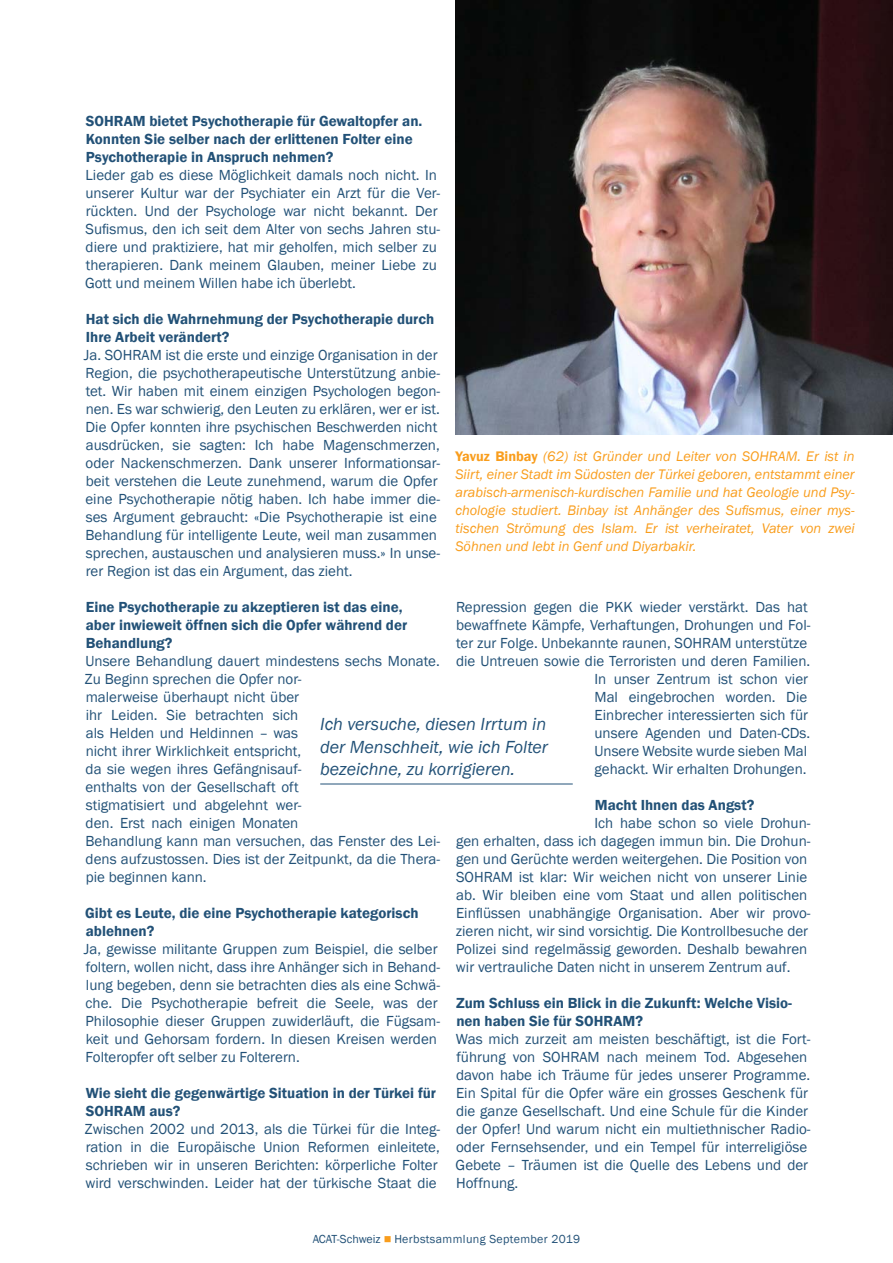
<style>
.page{position:relative;width:893px;height:1263px;background:#fff}
.page>*{position:absolute;margin:0;border:0;box-sizing:border-box;transform-origin:0 0}
.DE-_Hervorhebung{font:italic 18px/22.5px "Franklin Gothic";color:#225177;text-align:justify}
.DE-Normal{font:15px/18px "Franklin Gothic";color:#225177}
.DE-Fragen_Interview{font:600 15px/18px "Franklin Gothic";color:#225177}
.DE-Kurzbio{font:italic 14.25px/18px "Franklin Gothic";color:#f99d1c;text-align:justify}
.DE-Normal-2{font:12px "Franklin Gothic";letter-spacing:.03em;color:#225177}
.s1{font-weight:600;font-style:normal}
.s2{color:#f99d1c}
</style>
<div class="page">
<img style="left:455px;top:0;width:438px;height:435px">
<hr style="left:320px;top:784px;width:253px;height:1px;background:#225177">
<p class="DE-Fragen_Interview" style="left:86px;top:112px;width:338px">SOHRAM bietet Psychotherapie für Gewaltopfer an.<br>Konnten Sie selber nach der erlittenen Folter eine<br>Psychotherapie in Anspruch nehmen?</p>
<p class="DE-Normal" style="left:85px;top:166px;width:356px">Lieder gab es diese Möglichkeit damals noch nicht. In unserer Kultur war der Psychiater ein Arzt für die Ver&shy;rückten. Und der Psychologe war nicht bekannt. Der Sufismus, den ich seit dem Alter von sechs Jahren stu&shy;diere und praktiziere, hat mir geholfen, mich selber zu therapieren. Dank meinem Glauben, meiner Liebe zu Gott und meinem Willen habe ich überlebt.</p>
<p class="DE-Fragen_Interview" style="left:86px;top:310px;width:350px">Hat sich die Wahrnehmung der Psychotherapie durch<br>Ihre Arbeit verändert?</p>
<p class="DE-Normal" style="left:84px;top:346px;width:358px">Ja. SOHRAM ist die erste und einzige Organisation in der Region, die psychotherapeutische Unterstützung anbie&shy;tet. Wir haben mit einem einzigen Psychologen begon&shy;nen. Es war schwierig, den Leuten zu erklären, wer er ist.<br>Die Opfer konnten ihre psychischen Beschwerden nicht ausdrücken, sie sagten: Ich habe Magenschmerzen, oder Nackenschmerzen. Dank unserer Informationsar&shy;beit verstehen die Leute zunehmend, warum die Opfer eine Psychotherapie nötig haben. Ich habe immer die&shy;ses Argument gebraucht: «Die Psychotherapie ist eine Behandlung für intelligente Leute, weil man zusammen sprechen, austauschen und analysieren muss.» In unse&shy;rer Region ist das ein Argument, das zieht.</p>
<p class="DE-Fragen_Interview" style="left:86px;top:598px;width:323px">Eine Psychotherapie zu akzeptieren ist das eine, aber inwieweit öffnen sich die Opfer während der<br>Behandlung?</p>
<p class="DE-Normal" style="left:85px;top:652px;width:357px">Unsere Behandlung dauert mindestens sechs Monate.<br>Zu Beginn sprechen die Opfer nor-<br>malerweise überhaupt nicht über<br>ihr Leiden. Sie betrachten sich<br>als Helden und Heldinnen – was<br>nicht ihrer Wirklichkeit entspricht,<br>da sie wegen ihres Gefängnisauf-<br>enthalts von der Gesellschaft oft<br>stigmatisiert und abgelehnt wer-<br>den. Erst nach einigen Monaten<br>Behandlung kann man versuchen, das Fenster des Lei&shy;dens aufzustossen. Dies ist der Zeitpunkt, da die Thera&shy;pie beginnen kann.</p>
<p class="DE-Fragen_Interview" style="left:85px;top:904px;width:335px">Gibt es Leute, die eine Psychotherapie kategorisch ablehnen?</p>
<p class="DE-Normal" style="left:84px;top:940px;width:358px">Ja, gewisse militante Gruppen zum Beispiel, die selber foltern, wollen nicht, dass ihre Anhänger sich in Behand&shy;lung begeben, denn sie betrachten dies als eine Schwä&shy;che. Die Psychotherapie befreit die Seele, was der Philosophie dieser Gruppen zuwiderläuft, die Fügsam&shy;keit und Gehorsam fordern. In diesen Kreisen werden Folteropfer oft selber zu Folterern.</p>
<p class="DE-Fragen_Interview" style="left:86px;top:1084px;width:352px">Wie sieht die gegenwärtige Situation in der Türkei für<br>SOHRAM aus?</p>
<p class="DE-Normal" style="left:85px;top:1120px;width:357px">Zwischen 2002 und 2013, als die Türkei für die Integ&shy;ration in die Europäische Union Reformen einleitete, schrieben wir in unseren Berichten: körperliche Folter wird verschwinden. Leider hat der türkische Staat die</p>
<p class="DE-Kurzbio" style="left:455px;top:447px;width:401px"><span class="s1">Yavuz Binbay</span> (62) ist Gründer und Leiter von SOHRAM. Er ist in Siirt, einer Stadt im Südosten der Türkei geboren, entstammt einer arabisch-armenisch-kurdischen Familie und hat Geologie und Psy&shy;chologie studiert. Binbay ist Anhänger des Sufismus, einer mys&shy;tischen Strömung des Islam. Er ist verheiratet, Vater von zwei Söhnen und lebt in Genf und Diyarbakir.</p>
<p class="DE-Normal" style="left:456px;top:598px;width:356px;text-align:right">Repression gegen die PKK wieder verstärkt. Das hat bewaffnete Kämpfe, Verhaftungen, Drohungen und Fol&shy;ter zur Folge. Unbekannte raunen, SOHRAM unterstütze die Untreuen sowie die Terroristen und deren Familien.<br>In unser Zentrum ist schon vier<br>Mal eingebrochen worden. Die<br>Einbrecher interessierten sich für<br>unsere Agenden und Daten-CDs.<br>Unsere Website wurde sieben Mal<br>gehackt. Wir erhalten Drohungen.</p>
<p class="DE-Fragen_Interview" style="left:595px;top:796px;width:161px">Macht Ihnen das Angst?</p>
<p class="DE-Normal" style="left:456px;top:814px;width:356px;text-indent:139px">Ich habe schon so viele Drohun&shy;gen erhalten, dass ich dagegen immun bin. Die Drohun&shy;gen und Gerüchte werden weitergehen. Die Position von SOHRAM ist klar: Wir weichen nicht von unserer Linie ab. Wir bleiben eine vom Staat und allen politischen Einflüssen unabhängige Organisation. Aber wir provo&shy;zieren nicht, wir sind vorsichtig. Die Kontrollbesuche der Polizei sind regelmässig geworden. Deshalb bewahren wir vertrauliche Daten nicht in unserem Zentrum auf.</p>
<p class="DE-Fragen_Interview" style="left:456px;top:994px;width:337px">Zum Schluss ein Blick in die Zukunft: Welche Visio&shy;nen haben Sie für SOHRAM?</p>
<p class="DE-Normal" style="left:456px;top:1030px;width:356px">Was mich zurzeit am meisten beschäftigt, ist die Fort&shy;führung von SOHRAM nach meinem Tod. Abgesehen davon habe ich Träume für jedes unserer Programme.<br>Ein Spital für die Opfer wäre ein grosses Geschenk für die ganze Gesellschaft. Und eine Schule für die Kinder der Opfer! Und warum nicht ein multiethnischer Radio&shy;oder Fernsehsender, und ein Tempel für interreligiöse Gebete – Träumen ist die Quelle des Lebens und der Hoffnung.</p>
<p class="DE-_Hervorhebung" style="left:320px;top:713px;width:229px">Ich versuche, diesen Irrtum in der Menschheit, wie ich Folter bezeichne, zu korrigieren.</p>
<p class="DE-Normal-2" style="left:313px;top:1231px;width:269px">ACAT-Schweiz <span class="s2">■</span> Herbstsammlung September 2019</p>
</div>
